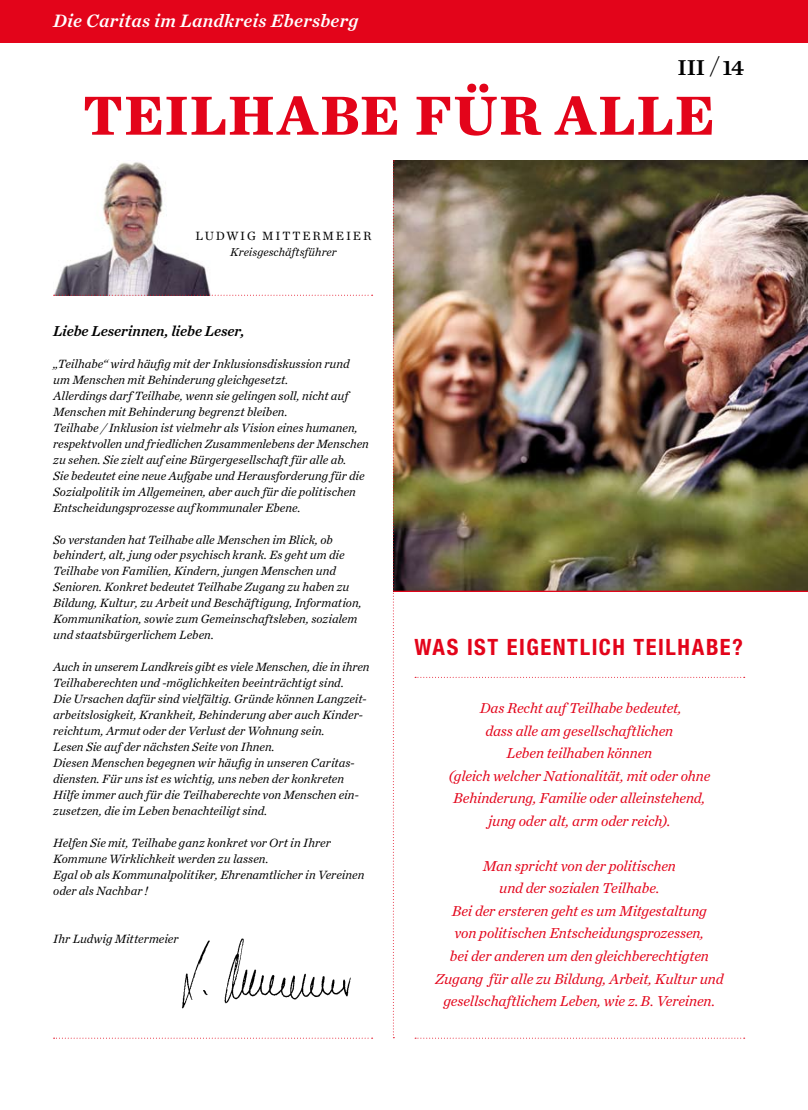
<style>
.page{position:relative;width:808px;height:1110px;background:#fff}
.page>*{position:absolute;margin:0;border:0;box-sizing:border-box;transform-origin:0 0}
.t1{font:700 57.5px "Chronicle Text G1";letter-spacing:.02em;color:#e3041a}
.t2{font:700 condensed 22.5px "Helvetica Neue LT Std";letter-spacing:.065em;color:#e3041a}
.t3{font:22.5px "Chronicle Text G1 Semi";color:#000}
.t4{font:italic 18.75px "Chronicle Text G1 Semi";letter-spacing:.015em;color:#fff}
.t5{font:italic 15px/22.5px "Chronicle Text G1";letter-spacing:-.01em;color:#e3041a;text-align:center}
.t6{font:italic 15px "Chronicle Text G1 Semi";color:#000}
.t7{font:italic 12.5px/16px "Chronicle Text G1";color:#000}
.t8{font:12.5px "Chronicle Text G1";letter-spacing:.15em;color:#000}
.t9{font:italic 11.88px "Chronicle Text G1";letter-spacing:.005em;color:#000}
.s1{font-family:"Chronicle Text G1"}
</style>
<div class="page">
<img style="left:394px;top:160px;width:414px;height:430px">
<svg style="left:415px;top:676px;width:330px;height:1px"></svg>
<hr style="left:393px;top:590px;width:415px;height:1px;background:#e3041a">
<img style="left:53px;top:162px;width:160px;height:133px">
<div style="left:0;top:0;width:808px;height:43px;background:#e3041a"></div>
<svg style="left:54px;top:1037px;width:319px;height:1px"></svg>
<img style="left:182px;top:938px;width:169px;height:71px">
<svg style="left:415px;top:1037px;width:330px;height:1px"></svg>
<svg style="left:393px;top:160px;width:1px;height:876px"></svg>
<svg style="left:54px;top:295px;width:319px;height:1px"></svg>
<h3 class="t4" style="left:53px;top:6px;width:307px">Die Caritas im Landkreis Ebersberg</h3>
<h2 class="t3" style="left:677px;top:50px;width:68px">III <span class="s1">/</span> 14</h2>
<h1 class="t1" style="left:82px;top:69px;width:634px">TEILHABE FÜR ALLE</h1>
<p class="t8" style="left:196px;top:226px;width:177px">LUDWIG MITTERMEIER</p>
<p class="t9" style="left:230px;top:243px;width:108px">Kreisgeschäftsführer</p>
<p class="t6" style="left:53px;top:319px;width:193px">Liebe Leserinnen, liebe Leser,</p>
<p class="t7" style="left:53px;top:355px;width:317px">„Teilhabe“ wird häufig mit der Inklusionsdiskussion rund um Menschen mit Behinderung gleichgesetzt.<br>Allerdings darf Teilhabe, wenn sie gelingen soll, nicht auf Menschen mit Behinderung begrenzt bleiben.<br>Teilhabe / Inklusion ist vielmehr als Vision eines humanen, respektvollen und friedlichen Zusammenlebens der Menschen zu sehen. Sie zielt auf eine Bürgergesellschaft für alle ab.<br>Sie bedeutet eine neue Aufgabe und Herausforderung für die Sozialpolitik im Allgemeinen, aber auch für die politischen Entscheidungsprozesse auf kommunaler Ebene.</p>
<p class="t7" style="left:53px;top:530px;width:310px">So verstanden hat Teilhabe alle Menschen im Blick, ob behindert, alt, jung oder psychisch krank. Es geht um die Teilhabe von Familien, Kindern, jungen Menschen und Senioren. Konkret bedeutet Teilhabe Zugang zu haben zu Bildung, Kultur, zu Arbeit und Beschäftigung, Information, Kommunikation, sowie zum Gemeinschaftsleben, sozialem und staatsbürgerlichem Leben.</p>
<p class="t7" style="left:53px;top:658px;width:318px">Auch in unserem Landkreis gibt es viele Menschen, die in ihren Teilhaberechten und -möglichkeiten beeinträchtigt sind.<br>Die Ursachen dafür sind vielfältig. Gründe können Langzeit&shy;arbeitslosigkeit, Krankheit, Behinderung aber auch Kinder&shy;reichtum, Armut oder der Verlust der Wohnung sein.<br>Lesen Sie auf der nächsten Seite von Ihnen.<br>Diesen Menschen begegnen wir häufig in unseren Caritas&shy;diensten. Für uns ist es wichtig, uns neben der konkreten Hilfe immer auch für die Teilhaberechte von Menschen ein&shy;zusetzen, die im Leben benachteiligt sind.</p>
<p class="t7" style="left:53px;top:833px;width:313px">Helfen Sie mit, Teilhabe ganz konkret vor Ort in Ihrer Kommune Wirklichkeit werden zu lassen.<br>Egal ob als Kommunalpolitiker, Ehrenamtlicher in Vereinen oder als Nachbar !</p>
<p class="t7" style="left:53px;top:929px;width:127px">Ihr Ludwig Mittermeier</p>
<h2 class="t2" style="left:415px;top:633px;width:330px">WAS IST EIGENTLICH TEILHABE?</h2>
<p class="t5" style="left:448px;top:696px;width:263px">Das Recht auf Teilhabe bedeutet,<br>dass alle am gesellschaftlichen<br>Leben teilhaben können<br>(gleich welcher Nationalität, mit oder ohne Behinderung, Familie oder alleinstehend, jung oder alt, arm oder reich).</p>
<p class="t5" style="left:435px;top:853px;width:290px">Man spricht von der politischen<br>und der sozialen Teilhabe.<br>Bei der ersteren geht es um Mitgestaltung<br>von politischen Entscheidungsprozessen,<br>bei der anderen um den gleichberechtigten Zugang für alle zu Bildung, Arbeit, Kultur und gesellschaftlichem Leben, wie z. B. Vereinen.</p>
</div>
